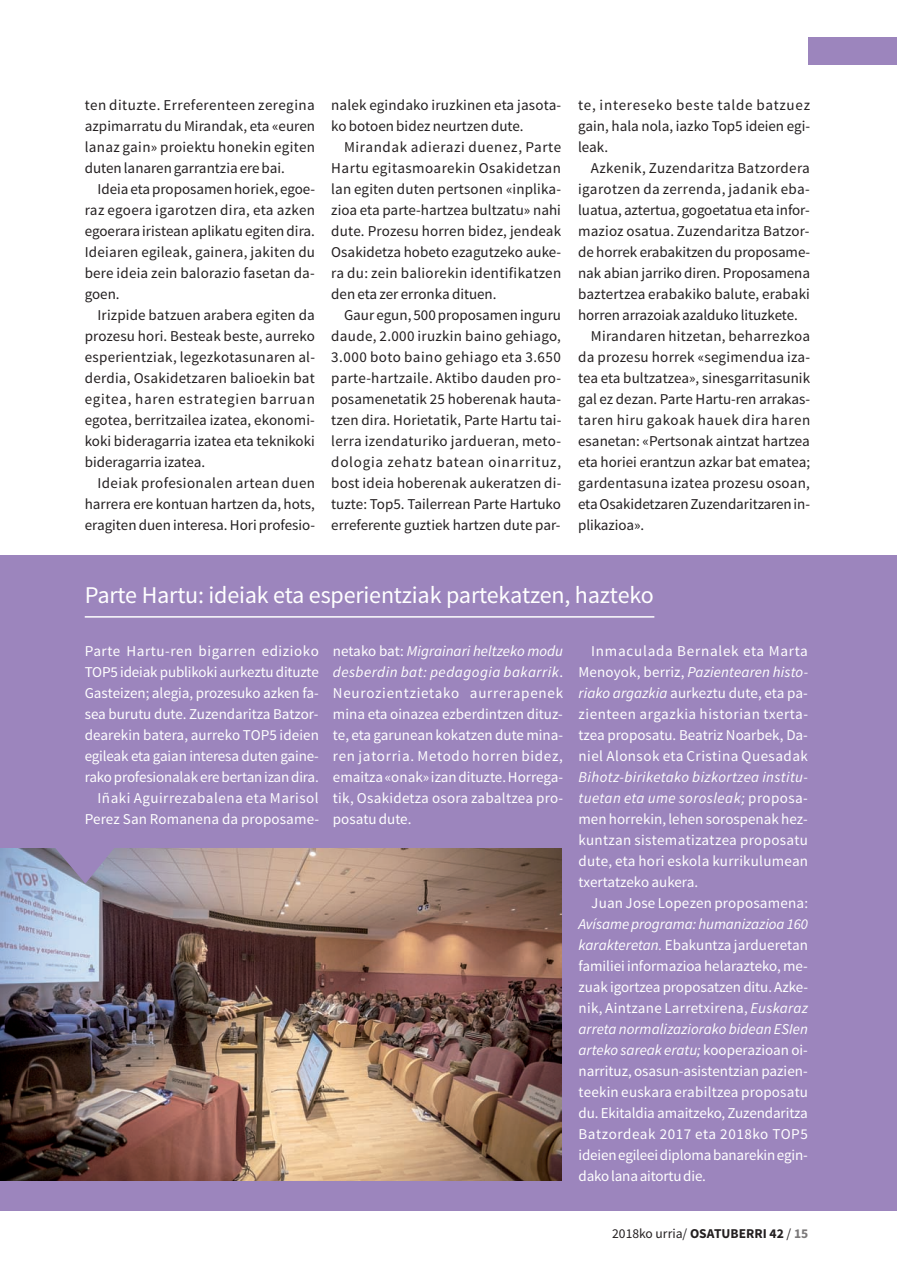
<style>
.page{position:relative;width:897px;height:1273px;background:#fff}
.page>*{position:absolute;margin:0;border:0;box-sizing:border-box;transform-origin:0 0}
.t1{font:24px "Source Sans Pro";letter-spacing:-.01em;color:#fff}
.t2{font:15px/21px "Source Sans Pro";color:#231f20;text-align:justify}
.t3{font:15px/21px "Source Sans Pro";color:#fff;text-align:justify}
.t4{font:15px "Source Sans Pro";letter-spacing:.02em;color:#231f20}
.t5{font:15px "Source Sans Pro";letter-spacing:.025em;color:#231f20}
.t6{font:15px "Source Sans Pro";letter-spacing:.035em;color:#231f20}
.t7{font:13.5px "Source Sans Pro";color:#231f20}
.s1{font-style:italic}
.s2{font-weight:700}
.s3{font-weight:700;color:rgb(35 31 32/.6)}
</style>
<div class="page">
<div style="left:0;top:555px;width:896px;height:655px;background:#9c85bd"></div>
<div style="left:807px;top:37px;width:89px;height:28px;background:#9c85bd"></div>
<img style="left:0;top:848px;width:561px;height:332px">
<hr style="left:85px;top:616px;width:569px;height:2px;background:#fff">
<svg style="left:55px;top:848px;width:60px;height:36px"></svg>
<p class="t2" style="left:85px;top:95px;width:232px">ten dituzte. Erreferenteen zeregina azpimarratu du Mirandak, eta «euren lanaz gain» proiektu honekin egiten duten lanaren garrantzia ere bai.</p>
<p class="t2" style="left:85px;top:179px;width:232px;text-indent:13px">Ideia eta proposamen horiek, egoe&shy;raz egoera igarotzen dira, eta azken egoerara iristean aplikatu egiten dira.<br>Ideiaren egileak, gainera, jakiten du bere ideia zein balorazio fasetan da&shy;goen.</p>
<p class="t2" style="left:85px;top:305px;width:232px;text-indent:13px">Irizpide batzuen arabera egiten da prozesu hori. Besteak beste, aurreko esperientziak, legezkotasunaren al&shy;derdia, Osakidetzaren balioekin bat egitea, haren estrategien barruan egotea, berritzailea izatea, ekonomi&shy;koki bideragarria izatea eta teknikoki bideragarria izatea.</p>
<p class="t2" style="left:85px;top:473px;width:232px;text-indent:13px">Ideiak profesionalen artean duen harrera ere kontuan hartzen da, hots, eragiten duen interesa. Hori profesio-</p>
<p class="t2" style="left:331px;top:95px;width:231px">nalek egindako iruzkinen eta jasota&shy;ko botoen bidez neurtzen dute.</p>
<p class="t2" style="left:331px;top:137px;width:231px;text-indent:13px">Mirandak adierazi duenez, Parte Hartu egitasmoarekin Osakidetzan lan egiten duten pertsonen «inplika&shy;zioa eta parte-hartzea bultzatu» nahi dute. Prozesu horren bidez, jendeak Osakidetza hobeto ezagutzeko auke&shy;ra du: zein baliorekin identifikatzen den eta zer erronka dituen.</p>
<p class="t2" style="left:331px;top:305px;width:231px;text-indent:13px">Gaur egun, 500 proposamen inguru daude, 2.000 iruzkin baino gehiago, 3.000 boto baino gehiago eta 3.650 parte-hartzaile. Aktibo dauden pro&shy;posamenetatik 25 hoberenak hauta&shy;tzen dira. Horietatik, Parte Hartu tai&shy;lerra izendaturiko jardueran, meto&shy;dologia zehatz batean oinarrituz, bost ideia hoberenak aukeratzen di&shy;tuzte: Top5. Tailerrean Parte Hartuko erreferente guztiek hartzen dute par-</p>
<p class="t2" style="left:578px;top:95px;width:233px">te, intereseko beste talde batzuez gain, hala nola, iazko Top5 ideien egi&shy;leak.</p>
<p class="t5" style="left:590px;top:159px;width:220px">Azkenik, Zuzendaritza Batzordera</p>
<p class="t5" style="left:578px;top:180px;width:233px">igarotzen da zerrenda, jadanik eba-</p>
<p class="t2" style="left:578px;top:200px;width:233px">luatua, aztertua, gogoetatua eta infor-</p>
<p class="t2" style="left:578px;top:221px;width:233px">mazioz osatua. Zuzendaritza Batzor-</p>
<p class="t2" style="left:578px;top:242px;width:233px">de horrek erabakitzen du proposame-</p>
<p class="t2" style="left:578px;top:263px;width:233px">nak abian jarriko diren. Proposamena</p>
<p class="t2" style="left:578px;top:284px;width:233px">baztertzea erabakiko balute, erabaki</p>
<p class="t2" style="left:578px;top:305px;width:221px">horren arrazoiak azalduko lituzkete.</p>
<p class="t4" style="left:590px;top:327px;width:220px">Mirandaren hitzetan, beharrezkoa</p>
<p class="t4" style="left:578px;top:348px;width:233px">da prozesu horrek «segimendua iza-</p>
<p class="t2" style="left:578px;top:368px;width:233px">tea eta bultzatzea», sinesgarritasunik</p>
<p class="t2" style="left:578px;top:389px;width:233px">gal ez dezan. Parte Hartu-ren arrakas-</p>
<p class="t6" style="left:578px;top:411px;width:233px">taren hiru gakoak hauek dira haren</p>
<p class="t2" style="left:578px;top:431px;width:233px">esanetan: «Pertsonak aintzat hartzea</p>
<p class="t2" style="left:578px;top:452px;width:233px">eta horiei erantzun azkar bat ematea;</p>
<p class="t4" style="left:578px;top:474px;width:233px">gardentasuna izatea prozesu osoan,</p>
<p class="t2" style="left:578px;top:494px;width:233px">eta Osakidetzaren Zuzendaritzaren in-</p>
<p class="t2" style="left:578px;top:515px;width:67px">plikazioa».</p>
<h1 class="t1" style="left:85px;top:580px;width:570px">Parte Hartu: ideiak eta esperientziak partekatzen, hazteko</h1>
<p class="t3" style="left:85px;top:641px;width:236px;text-align:right">Parte Hartu-ren bigarren edizioko TOP5 ideiak publikoki aurkeztu dituzte Gasteizen; alegia, prozesuko azken fa&shy;sea burutu dute. Zuzendaritza Batzor&shy;dearekin batera, aurreko TOP5 ideien egileak eta gaian interesa duten gaine&shy;rako profesionalak ere bertan izan dira.<br>Iñaki Aguirrezabalena eta Marisol Perez San Romanena da proposame-</p>
<p class="t3" style="left:333px;top:641px;width:232px">netako bat: <span class="s1">Migrainari heltzeko modu desberdin bat: pedagogia bakarrik</span>.<br>Neurozientzietako aurrerapenek mina eta oinazea ezberdintzen dituz&shy;te, eta garunean kokatzen dute mina&shy;ren jatorria. Metodo horren bidez, emaitza «onak» izan dituzte. Horrega&shy;tik, Osakidetza osora zabaltzea pro&shy;posatu dute.</p>
<p class="t3" style="left:578px;top:641px;width:231px;text-indent:13px">Inmaculada Bernalek eta Marta Menoyok, berriz, <span class="s1">Pazientearen histo&shy;riako argazkia</span> aurkeztu dute, eta pa&shy;zienteen argazkia historian txerta&shy;tzea proposatu. Beatriz Noarbek, Da&shy;niel Alonsok eta Cristina Quesadak</p>
<p class="t3" style="left:578px;top:767px;width:231px"><span class="s1">Bihotz-biriketako bizkortzea institu&shy;tuetan eta ume sorosleak;</span> proposa&shy;men horrekin, lehen sorospenak hez&shy;kuntzan sistematizatzea proposatu dute, eta hori eskola kurrikulumean txertatzeko aukera.</p>
<p class="t3" style="left:591px;top:893px;width:218px">Juan Jose Lopezen proposamena:</p>
<p class="t3" style="left:578px;top:914px;width:231px"><span class="s1">Avísame programa: humanizazioa 160 karakteretan.</span> Ebakuntza jardueretan familiei informazioa helarazteko, me&shy;zuak igortzea proposatzen ditu. Azke&shy;nik, Aintzane Larretxirena, <span class="s1">Euskaraz arreta normalizaziorako bidean ESIen arteko sareak eratu;</span> kooperazioan oi&shy;narrituz, osasun-asistentzian pazien&shy;teekin euskara erabiltzea proposatu du. Ekitaldia amaitzeko, Zuzendaritza Batzordeak 2017 eta 2018ko TOP5 ideien egileei diploma banarekin egin&shy;dako lana aitortu die.</p>
<p class="t7" style="left:612px;top:1225px;width:197px">2018ko urria/ <span class="s2">OSATUBERRI 42</span> / <span class="s3">15</span></p>
</div>
